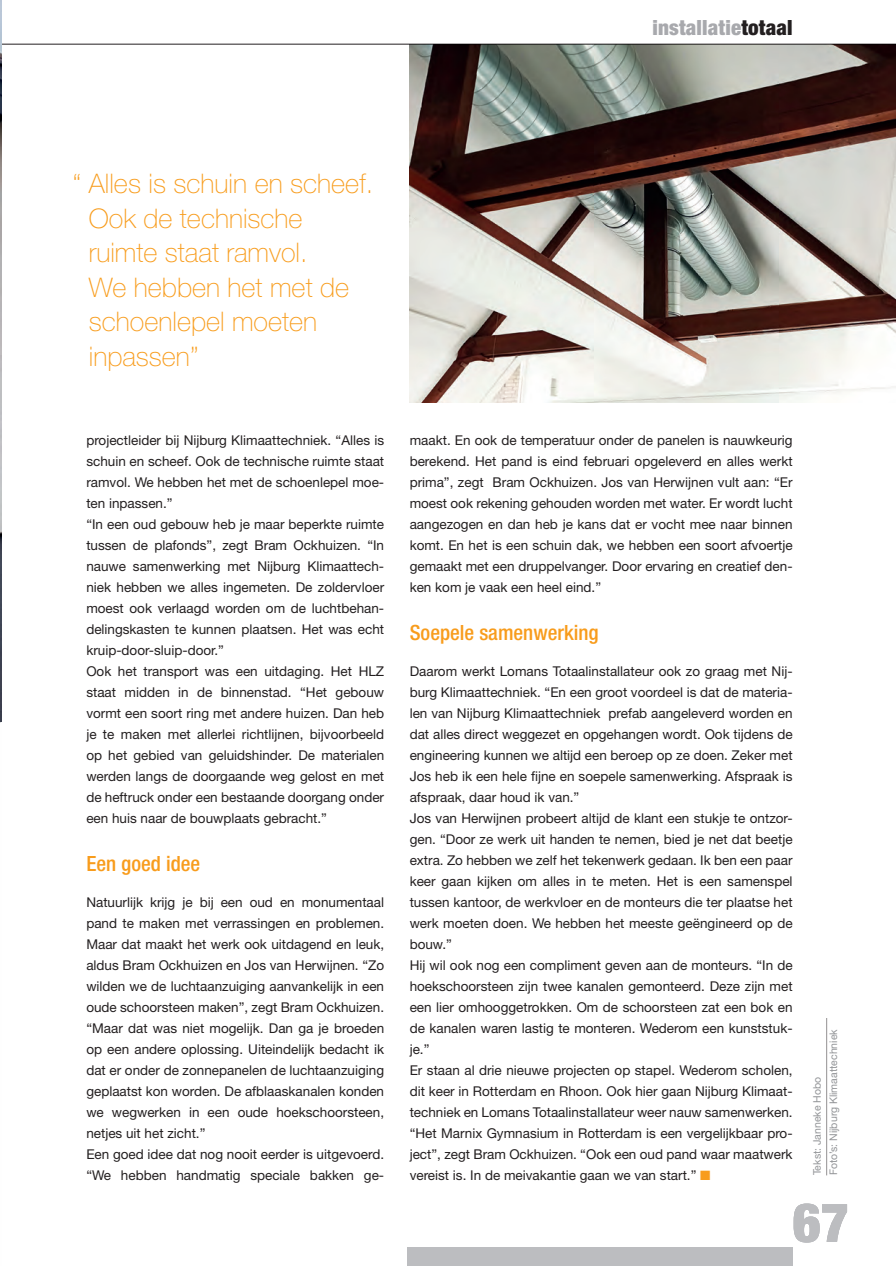
<style>
.page{position:relative;width:896px;height:1266px;background:#fff}
.page>*{position:absolute;margin:0;border:0;box-sizing:border-box;transform-origin:0 0}
.t1{font:900 condensed 54px "Helvetica Neue";color:#bcbdc0}
.t2{font:100 27px/34.5px "Helvetica Neue";color:#f89c1c}
.t3{font:500 condensed 21px "Helvetica Neue";color:#f89c1c}
.t4{font:900 condensed 21px "Helvetica Neue";letter-spacing:.01em;color:#a8a9ad}
.t5{font:13.5px/21px "Helvetica Neue";color:#231f20}
.t6{font:10.5px/16.5px "Helvetica Neue";color:#939598}
.s1{color:#231f20}
.s2{color:#f89c1c}
</style>
<div class="page">
<hr style="left:1px;top:44px;width:894px;height:1px;background:#231f20">
<div style="left:409px;top:1247px;width:383px;height:18px;background:#bcbdc0"></div>
<div style="left:407px;top:1247px;width:296px;height:18px;background:#bcbdc0"></div>
<hr style="left:826px;top:1017px;width:1px;height:158px;background:#231f20">
<img style="left:409px;top:45px;width:486px;height:358px">
<img style="left:0;top:2px;width:1px;height:710px">
<svg style="left:0;top:712px;width:2px;height:11px"></svg>
<h3 class="t4" style="left:652px;top:15px;width:142px">installatie<span class="s1">totaal</span></h3>
<h2 class="t2" style="left:89px;top:166px;width:286px;text-indent:-16px">“ Alles is schuin en scheef.<br>Ook de technische ruimte staat ramvol.<br>We hebben het met de schoenlepel moeten inpassen”</h2>
<p class="t5" style="left:86px;top:429px;width:299px">projectleider bij Nijburg Klimaattechniek. “Alles is schuin en scheef. Ook de technische ruimte staat ramvol. We hebben het met de schoenlepel moe&shy;ten inpassen.”<br>“In een oud gebouw heb je maar beperkte ruimte tussen de plafonds”, zegt Bram Ockhuizen. “In nauwe samenwerking met Nijburg Klimaattech&shy;niek hebben we alles ingemeten. De zoldervloer moest ook verlaagd worden om de luchtbehan&shy;delingskasten te kunnen plaatsen. Het was echt kruip-door-sluip-door.”<br>Ook het transport was een uitdaging. Het HLZ staat midden in de binnenstad. “Het gebouw vormt een soort ring met andere huizen. Dan heb je te maken met allerlei richtlijnen, bijvoorbeeld op het gebied van geluidshinder. De materialen werden langs de doorgaande weg gelost en met de heftruck onder een bestaande doorgang onder een huis naar de bouwplaats gebracht.”</p>
<h3 class="t3" style="left:86px;top:850px;width:115px">Een goed idee</h3>
<p class="t5" style="left:86px;top:891px;width:299px">Natuurlijk krijg je bij een oud en monumentaal pand te maken met verrassingen en problemen.<br>Maar dat maakt het werk ook uitdagend en leuk, aldus Bram Ockhuizen en Jos van Herwijnen. “Zo wilden we de luchtaanzuiging aanvankelijk in een oude schoorsteen maken”, zegt Bram Ockhuizen. “Maar dat was niet mogelijk. Dan ga je broeden op een andere oplossing. Uiteindelijk bedacht ik dat er onder de zonnepanelen de luchtaanzuiging geplaatst kon worden. De afblaaskanalen konden we wegwerken in een oude hoekschoorsteen, netjes uit het zicht.”<br>Een goed idee dat nog nooit eerder is uitgevoerd. “We hebben handmatig speciale bakken ge-</p>
<p class="t5" style="left:409px;top:429px;width:384px;text-align:justify">maakt. En ook de temperatuur onder de panelen is nauwkeurig berekend. Het pand is eind februari opgeleverd en alles werkt prima”, zegt Bram Ockhuizen. Jos van Herwijnen vult aan: “Er moest ook rekening gehouden worden met water. Er wordt lucht aangezogen en dan heb je kans dat er vocht mee naar binnen komt. En het is een schuin dak, we hebben een soort afvoertje gemaakt met een druppelvanger. Door ervaring en creatief den&shy;ken kom je vaak een heel eind.”</p>
<h3 class="t3" style="left:409px;top:619px;width:190px">Soepele samenwerking</h3>
<p class="t5" style="left:409px;top:660px;width:384px">Daarom werkt Lomans Totaalinstallateur ook zo graag met Nij&shy;burg Klimaattechniek. “En een groot voordeel is dat de materia&shy;len van Nijburg Klimaattechniek prefab aangeleverd worden en dat alles direct weggezet en opgehangen wordt. Ook tijdens de engineering kunnen we altijd een beroep op ze doen. Zeker met Jos heb ik een hele fijne en soepele samenwerking. Afspraak is afspraak, daar houd ik van.”<br>Jos van Herwijnen probeert altijd de klant een stukje te ontzor&shy;gen. “Door ze werk uit handen te nemen, bied je net dat beetje extra. Zo hebben we zelf het tekenwerk gedaan. Ik ben een paar keer gaan kijken om alles in te meten. Het is een samenspel tussen kantoor, de werkvloer en de monteurs die ter plaatse het werk moeten doen. We hebben het meeste geëngineerd op de bouw.”<br>Hij wil ook nog een compliment geven aan de monteurs. “In de hoekschoorsteen zijn twee kanalen gemonteerd. Deze zijn met een lier omhooggetrokken. Om de schoorsteen zat een bok en de kanalen waren lastig te monteren. Wederom een kunststuk&shy;je.”<br>Er staan al drie nieuwe projecten op stapel. Wederom scholen, dit keer in Rotterdam en Rhoon. Ook hier gaan Nijburg Klimaat&shy;techniek en Lomans Totaalinstallateur weer nauw samenwerken. “Het Marnix Gymnasium in Rotterdam is een vergelijkbaar pro&shy;ject”, zegt Bram Ockhuizen. “Ook een oud pand waar maatwerk vereist is. In de meivakantie gaan we van start.” <span class="s2">■</span></p>
<p class="t6" style="left:808px;top:1175px;width:147px;rotate:-90deg">Tekst: Janneke Hobo<br>Foto’s: Nijburg Klimaattechniek</p>
<h1 class="t1" style="left:792px;top:1189px;width:58px">67</h1>
</div>
